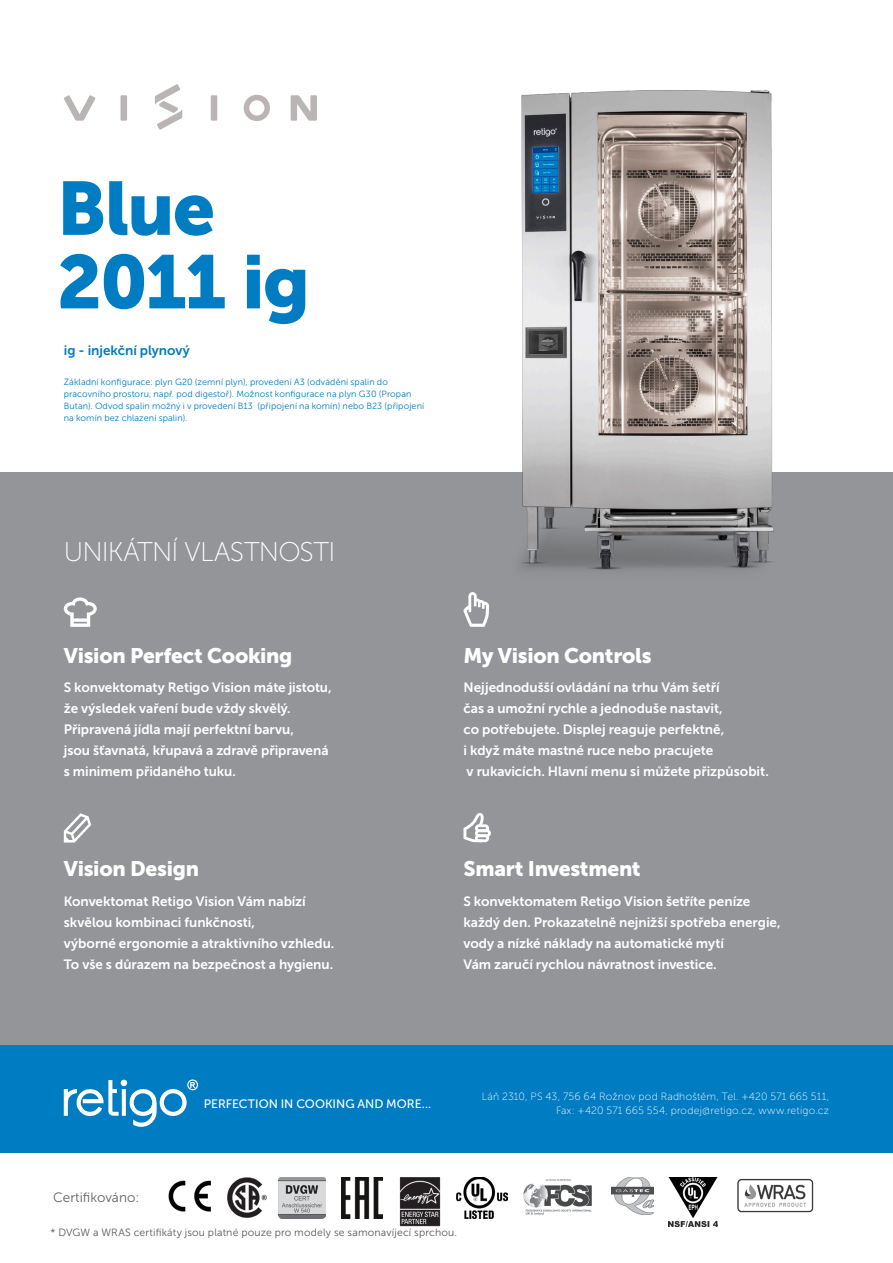
<style>
.page{position:relative;width:893px;height:1263px;background:#fff}
.page>*{position:absolute;margin:0;border:0;box-sizing:border-box;transform-origin:0 0}
.t1{font:75px "Museo Sans 900";letter-spacing:-.025em;color:#007cc2}
.t2{font:27px "Museo Sans 100";letter-spacing:-.03em;color:#fff}
.t3{font:21px "Museo Sans 900";letter-spacing:-.015em;color:#fff}
.Podnadpis{font:13.5px/21px "Museo Sans 700";color:#fff}
.Podnadpis-2{font:13.5px "Museo Sans 700";color:#007cc2}
.t4{font:13.5px "Museo Sans 300";color:#636366}
.t5{font:12.15px "Museo Sans 500";color:#fff}
.t6{font:10.5px/13.5px "Museo Sans 100";letter-spacing:.015em;color:#fff;text-align:right}
.t7{font:10.5px "Museo Sans 300";letter-spacing:.02em;color:#57585a}
.Podnadpis-3{font:9px/12px "Museo Sans 300";letter-spacing:.015em;color:#007cc2}
</style>
<div class="page">
<div style="left:0;top:1044px;width:893px;height:108px;background:#007cc2"></div>
<svg style="left:64px;top:1079px;width:134px;height:48px"></svg>
<img style="left:168px;top:1180px;width:43px;height:32px">
<img style="left:227px;top:1177px;width:40px;height:41px">
<img style="left:279px;top:1177px;width:46px;height:41px">
<img style="left:341px;top:1177px;width:42px;height:41px">
<img style="left:399px;top:1177px;width:42px;height:49px">
<img style="left:523px;top:1179px;width:69px;height:36px">
<img style="left:612px;top:1177px;width:41px;height:37px">
<img style="left:668px;top:1177px;width:49px;height:49px">
<img style="left:456px;top:1177px;width:51px;height:41px">
<img style="left:737px;top:1178px;width:77px;height:35px">
<div style="left:0;top:472px;width:893px;height:572px;background:#939598"></div>
<svg style="left:244px;top:95px;width:26px;height:26px"></svg>
<svg style="left:155px;top:84px;width:27px;height:46px"></svg>
<svg style="left:64px;top:95px;width:32px;height:26px"></svg>
<div style="left:211px;top:95px;width:6px;height:26px;background:#bab5b4"></div>
<div style="left:121px;top:95px;width:6px;height:26px;background:#bab5b4"></div>
<svg style="left:291px;top:95px;width:26px;height:26px"></svg>
<img style="left:519px;top:90px;width:255px;height:480px">
<svg style="left:64px;top:597px;width:33px;height:30px"></svg>
<svg style="left:64px;top:813px;width:27px;height:29px"></svg>
<svg style="left:463px;top:592px;width:26px;height:35px"></svg>
<svg style="left:463px;top:813px;width:28px;height:29px"></svg>
<h1 class="t1" style="left:57px;top:166px;width:160px">Blue</h1>
<h1 class="t1" style="left:57px;top:239px;width:255px">2011 ig</h1>
<p class="Podnadpis-2" style="left:64px;top:342px;width:128px">ig - injekční plynový</p>
<p class="Podnadpis-3" style="left:64px;top:376px;width:362px">Základní konfigurace: plyn G20 (zemní plyn), provedení A3 (odvádění spalin do pracovního prostoru, např. pod digestoř). Možnost konfigurace na plyn G30 (Propan Butan). Odvod spalin možný i v provedení B13 (připojení na komín) nebo B23 (připojení na komín bez chlazení spalin).</p>
<h2 class="t2" style="left:64px;top:538px;width:273px">UNIKÁTNÍ VLASTNOSTI</h2>
<h3 class="t3" style="left:64px;top:644px;width:230px">Vision Perfect Cooking</h3>
<p class="Podnadpis" style="left:64px;top:677px;width:269px">S konvektomaty Retigo Vision máte jistotu,</p>
<p class="Podnadpis" style="left:64px;top:698px;width:228px">že výsledek vaření bude vždy skvělý.</p>
<p class="Podnadpis" style="left:64px;top:719px;width:232px">Připravená jídla mají perfektní barvu,</p>
<p class="Podnadpis" style="left:64px;top:740px;width:266px">jsou šťavnatá, křupavá a zdravě připravená</p>
<p class="Podnadpis" style="left:64px;top:761px;width:174px">s minimem přidaného tuku.</p>
<h3 class="t3" style="left:64px;top:857px;width:137px">Vision Design</h3>
<p class="Podnadpis" style="left:64px;top:891px;width:244px">Konvektomat Retigo Vision Vám nabízí</p>
<p class="Podnadpis" style="left:64px;top:912px;width:193px">skvělou kombinaci funkčnosti,</p>
<p class="Podnadpis" style="left:64px;top:933px;width:272px">výborné ergonomie a atraktivního vzhledu.<br>To vše s důrazem na bezpečnost a hygienu.</p>
<h3 class="t3" style="left:463px;top:643px;width:190px">My Vision Controls</h3>
<p class="Podnadpis" style="left:463px;top:677px;width:258px">Nejjednodušší ovládání na trhu Vám šetří</p>
<p class="Podnadpis" style="left:463px;top:698px;width:261px">čas a umožní rychle a jednoduše nastavit,</p>
<p class="Podnadpis" style="left:463px;top:719px;width:262px">co potřebujete. Displej reaguje perfektně,</p>
<p class="Podnadpis" style="left:463px;top:740px;width:307px">i když máte mastné ruce nebo pracujete<br>v rukavicích. Hlavní menu si můžete přizpůsobit.</p>
<h3 class="t3" style="left:463px;top:857px;width:179px">Smart Investment</h3>
<p class="Podnadpis" style="left:463px;top:890px;width:288px">S konvektomatem Retigo Vision šetříte peníze</p>
<p class="Podnadpis" style="left:463px;top:911px;width:319px">každý den. Prokazatelně nejnižší spotřeba energie,</p>
<p class="Podnadpis" style="left:463px;top:932px;width:262px">vody a nízké náklady na automatické mytí</p>
<p class="Podnadpis" style="left:463px;top:953px;width:255px">Vám zaručí rychlou návratnost investice.</p>
<p class="t5" style="left:204px;top:1097px;width:229px">PERFECTION IN COOKING AND MORE...</p>
<p class="t6" style="left:482px;top:1090px;width:349px">Láň 2310, PS 43, 756 64 Rožnov pod Radhoštěm, Tel. +420 571 665 511,<br>Fax: +420 571 665 554, prodej@retigo.cz, www.retigo.cz</p>
<p class="t4" style="left:53px;top:1189px;width:88px">Certifikováno:</p>
<p class="t7" style="left:51px;top:1226px;width:408px">* DVGW a WRAS certifikáty jsou platné pouze pro modely se samonavíjecí sprchou.</p>
</div>
